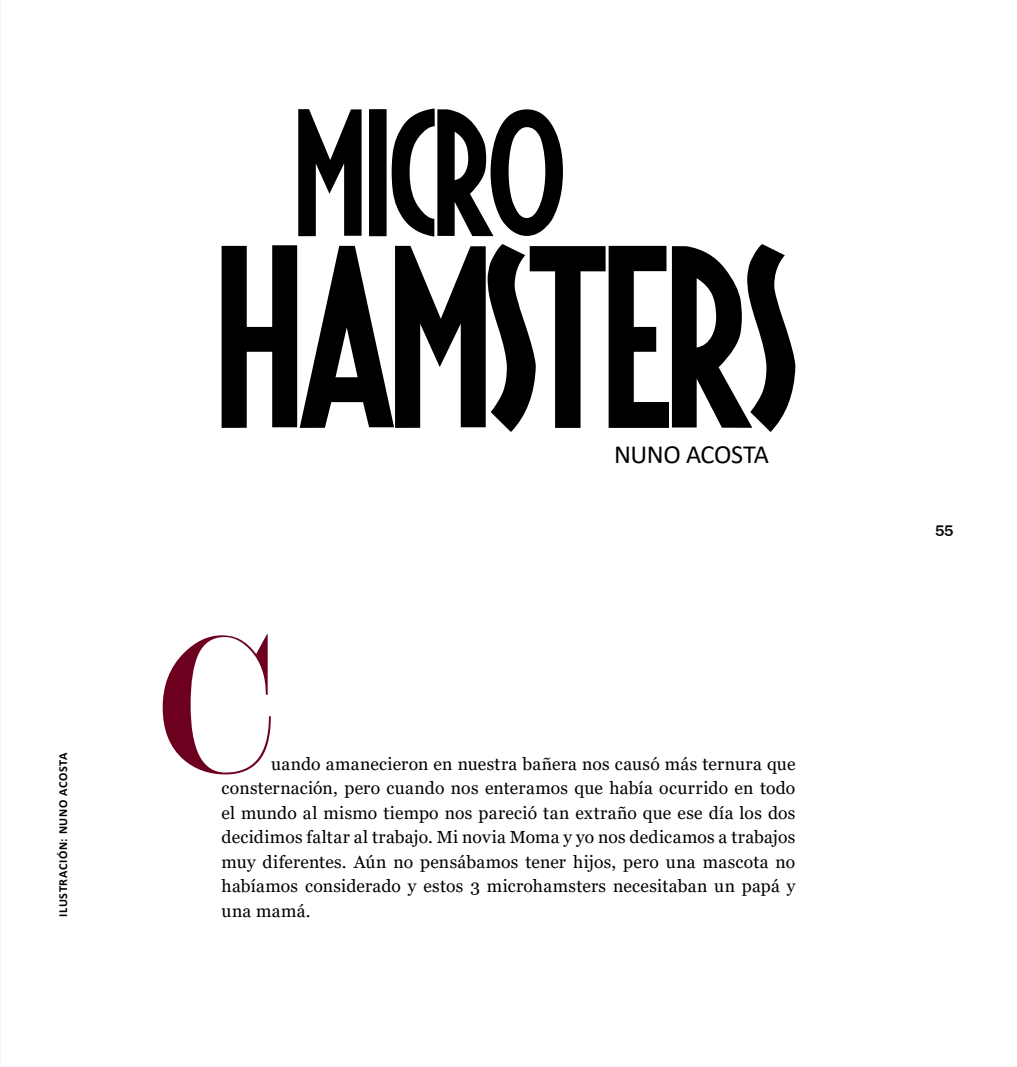
<style>
.page{position:relative;width:1017px;height:1067px;background:#fff}
.page>*{position:absolute;margin:0;border:0;box-sizing:border-box;transform-origin:0 0}
.t1{font:210px "Modern";color:#6e001f}
.t2{font:26.25px "Calibri";letter-spacing:-.02em;color:#000}
.t3{font:17.5px/24.5px "Georgia";letter-spacing:.015em;color:#000;text-align:justify}
.t4{font:500 15.75px "Franklin Gothic";color:#000}
.t5{font:700 12.25px "Calibri";letter-spacing:.05em;color:#000}
</style>
<div class="page">
<img style="left:0;top:0;width:1px;height:1067px">
<svg style="left:222px;top:244px;width:573px;height:188px;fill:#000"></svg>
<svg style="left:298px;top:108px;width:265px;height:129px"></svg>
<p class="t5" style="left:54px;top:916px;width:165px;rotate:-90deg">ILUSTRACIÓN: NUNO ACOSTA</p>
<h2 class="t2" style="left:614px;top:436px;width:157px">NUNO ACOSTA</h2>
<h1 class="t1" style="left:157px;top:601px;width:116px">C</h1>
<p class="t3" style="left:222px;top:752px;width:575px;text-indent:50px">uando amanecieron en nuestra bañera nos causó más ternura que consternación, pero cuando nos enteramos que había ocurrido en todo el mundo al mismo tiempo nos pareció tan extraño que ese día los dos decidimos faltar al trabajo. Mi novia Moma y yo nos dedicamos a trabajos muy diferentes. Aún no pensábamos tener hijos, pero una mascota no habíamos considerado y estos 3 microhamsters necesitaban un papá y una mamá.</p>
<p class="t4" style="left:935px;top:521px;width:20px">55</p>
</div>
